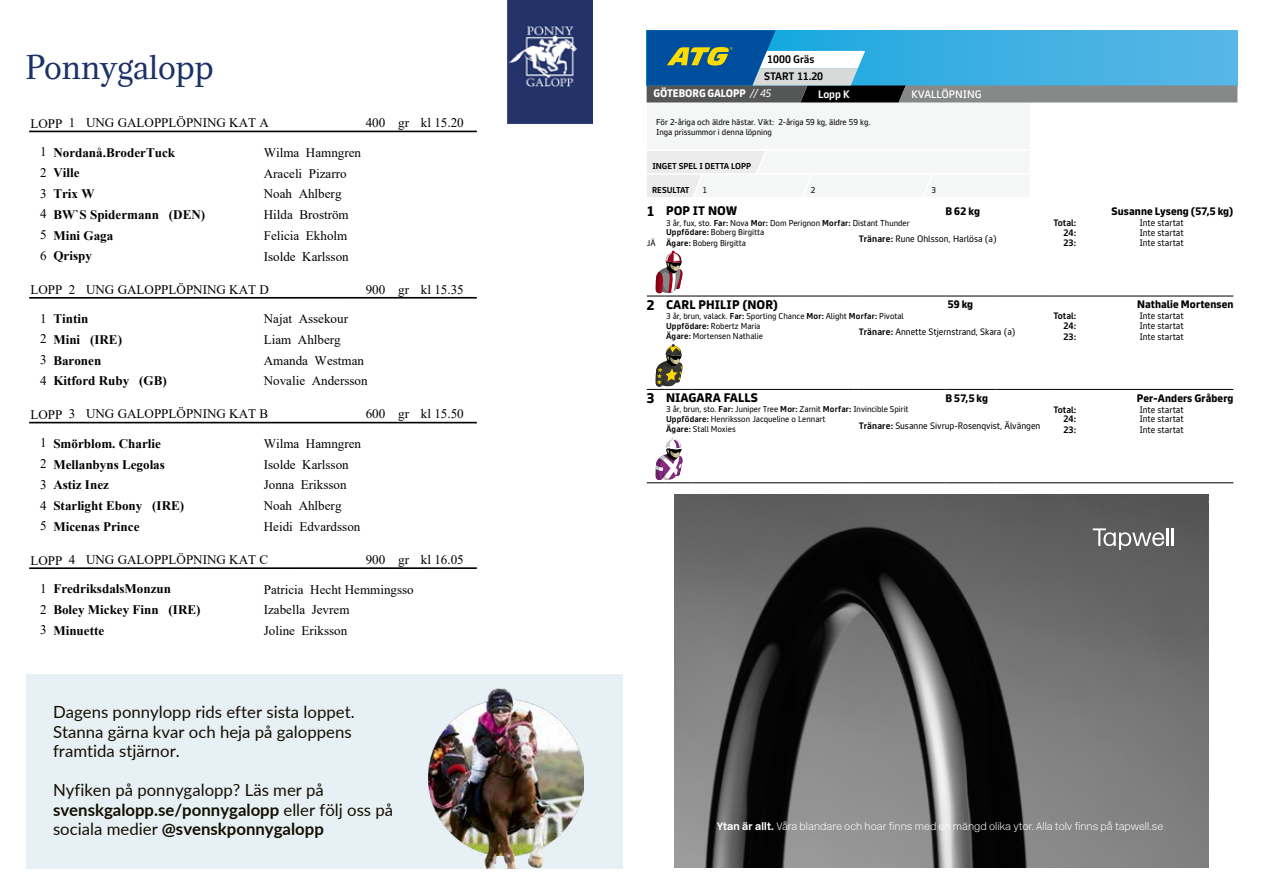
<style>
.page{position:relative;width:1263px;height:893px;background:#fff}
.page>*{position:absolute;margin:0;border:0;box-sizing:border-box;transform-origin:0 0}
.t1{font:30px "Adamina";color:#1b3167}
.t2{font:16.8px/19.5px "Lato";color:#141000}
.t3{font:13.05px/20.7px "Times New Roman";color:#000;text-align:justify}
.t4{font:700 13.05px/20.7px "Times New Roman";color:#000}
.t5{font:800 12px "ATG Text";letter-spacing:.01em;color:#000}
.t6{font:10.65px "New Rail Alphabet White";color:#fff}
.t7{font:800 10.5px "ATG Text";letter-spacing:.01em;color:#000}
.t8{font:800 10.5px "ATG Text";color:#fff;scale:.96 1}
.t9{font:700 10.5px/17.1px "ATG Text";color:#000}
.t10{font:500 10.5px "ATG Text";color:#fff}
.t11{font:700 10.5px "ATG Text";color:#fff}
.t12{font:9px "ATG Text";color:#000}
.t13{font:700 9px "ATG Text";color:#000}
.t14{font:8.25px/9.9px "ATG Text";color:#000}
.t15{font:700 8.25px "ATG Text";color:#000}
.s1{font-weight:700}
.s2{font-weight:400;font-style:italic}
.s3{font-size:13.5px}
.s4{font-family:"New Rail Alphabet";font-weight:700}
</style>
<div class="page">
<hr style="left:696px;top:296px;width:158px;height:1px;background:#000">
<hr style="left:858px;top:296px;width:87px;height:1px;background:#000">
<hr style="left:945px;top:296px;width:51px;height:1px;background:#000">
<hr style="left:996px;top:296px;width:53px;height:1px;background:#000">
<hr style="left:1049px;top:296px;width:184px;height:1px;background:#000">
<svg style="left:647px;top:250px;width:49px;height:47px"></svg>
<hr style="left:696px;top:389px;width:158px;height:1px;background:#000">
<hr style="left:858px;top:389px;width:87px;height:1px;background:#000">
<hr style="left:945px;top:389px;width:51px;height:1px;background:#000">
<hr style="left:996px;top:389px;width:53px;height:1px;background:#000">
<hr style="left:1049px;top:389px;width:184px;height:1px;background:#000">
<svg style="left:647px;top:344px;width:49px;height:46px"></svg>
<hr style="left:696px;top:483px;width:158px;height:1px;background:#000">
<hr style="left:858px;top:483px;width:87px;height:1px;background:#000">
<hr style="left:945px;top:483px;width:51px;height:1px;background:#000">
<hr style="left:996px;top:483px;width:53px;height:1px;background:#000">
<hr style="left:1049px;top:483px;width:184px;height:1px;background:#000">
<svg style="left:647px;top:437px;width:49px;height:47px"></svg>
<div style="left:647px;top:104px;width:382px;height:45px;background:#f5f6f6"></div>
<svg style="left:647px;top:151px;width:118px;height:46px"></svg>
<svg style="left:647px;top:30px;width:590px;height:73px;background:#5096b9"></svg>
<img style="left:674px;top:494px;width:535px;height:373px">
<hr style="left:1166px;top:528px;width:3px;height:18px;background:#fff">
<svg style="left:1171px;top:528px;width:2px;height:18px"></svg>
<svg style="left:1093px;top:528px;width:71px;height:22px;background:#858585"></svg>
<div style="left:26px;top:674px;width:596px;height:194px;background:#e7f0f5"></div>
<img style="left:428px;top:708px;width:42px;height:140px">
<img style="left:470px;top:688px;width:114px;height:180px">
<svg style="left:29px;top:130px;width:448px;height:294px"></svg>
<hr style="left:29px;top:131px;width:448px;height:1px;background:#000">
<hr style="left:29px;top:297px;width:448px;height:2px;background:#000">
<hr style="left:29px;top:422px;width:448px;height:1px;background:#000">
<hr style="left:29px;top:567px;width:448px;height:2px;background:#000">
<img style="left:507px;top:0;width:85px;height:124px">
<h1 class="t1" style="left:26px;top:47px;width:190px">Ponnygalopp</h1>
<p class="t3" style="left:30px;top:113px;width:33px">LOPP</p>
<p class="t3" style="left:69px;top:112px;width:8px">1</p>
<p class="t3" style="left:86px;top:112px;width:184px">UNG GALOPPLÖPNING KAT A</p>
<p class="t3" style="left:366px;top:112px;width:21px">400</p>
<p class="t3" style="left:40px;top:141px;width:8px">1<br>2<br>3<br>4<br>5<br>6</p>
<p class="t4" style="left:53px;top:142px;width:153px">Nordanå.BroderTuck<br>Ville<br>Trix W<br>BW`S Spidermann (DEN)<br>Mini Gaga<br>Qrispy</p>
<p class="t3" style="left:264px;top:142px;width:99px;text-align:left">Wilma Hamngren<br>Araceli Pizarro<br>Noah Ahlberg<br>Hilda Broström<br>Felicia Ekholm<br>Isolde Karlsson</p>
<p class="t3" style="left:69px;top:279px;width:8px">2</p>
<p class="t3" style="left:30px;top:279px;width:33px">LOPP</p>
<p class="t3" style="left:86px;top:278px;width:184px">UNG GALOPPLÖPNING KAT D</p>
<p class="t3" style="left:366px;top:279px;width:21px">900</p>
<p class="t3" style="left:40px;top:307px;width:8px">1<br>2<br>3<br>4</p>
<p class="t4" style="left:53px;top:308px;width:115px">Tintin<br>Mini (IRE)<br>Baronen<br>Kitford Ruby (GB)</p>
<p class="t3" style="left:264px;top:308px;width:105px;text-align:left">Najat Assekour<br>Liam Ahlberg<br>Amanda Westman<br>Novalie Andersson</p>
<p class="t3" style="left:69px;top:403px;width:8px">3</p>
<p class="t3" style="left:30px;top:404px;width:33px">LOPP</p>
<p class="t3" style="left:86px;top:403px;width:184px">UNG GALOPPLÖPNING KAT B</p>
<p class="t3" style="left:366px;top:403px;width:21px">600</p>
<p class="t3" style="left:40px;top:432px;width:8px">1<br>2<br>3<br>4<br>5</p>
<p class="t4" style="left:53px;top:433px;width:132px">Smörblom. Charlie<br>Mellanbyns Legolas<br>Astiz Inez<br>Starlight Ebony (IRE)<br>Micenas Prince</p>
<p class="t3" style="left:264px;top:433px;width:99px;text-align:left">Wilma Hamngren<br>Isolde Karlsson<br>Jonna Eriksson<br>Noah Ahlberg<br>Heidi Edvardsson</p>
<p class="t3" style="left:69px;top:549px;width:8px">4</p>
<p class="t3" style="left:30px;top:549px;width:33px">LOPP</p>
<p class="t3" style="left:86px;top:549px;width:184px">UNG GALOPPLÖPNING KAT C</p>
<p class="t3" style="left:366px;top:549px;width:21px">900</p>
<p class="t3" style="left:398px;top:112px;width:12px">gr</p>
<p class="t3" style="left:421px;top:112px;width:44px">kl 15.20</p>
<p class="t3" style="left:398px;top:279px;width:12px">gr</p>
<p class="t3" style="left:421px;top:278px;width:44px">kl 15.35</p>
<p class="t3" style="left:398px;top:403px;width:12px">gr</p>
<p class="t3" style="left:421px;top:403px;width:44px">kl 15.50</p>
<p class="t3" style="left:398px;top:549px;width:12px">gr</p>
<p class="t3" style="left:421px;top:549px;width:44px">kl 16.05</p>
<p class="t3" style="left:40px;top:578px;width:8px">1<br>2<br>3</p>
<p class="t4" style="left:53px;top:578px;width:149px">FredriksdalsMonzun<br>Boley Mickey Finn (IRE)<br>Minuette</p>
<p class="t3" style="left:264px;top:578px;width:152px;text-align:left">Patricia Hecht Hemmingsso<br>Izabella Jevrem<br>Joline Eriksson</p>
<p class="t2" style="left:53px;top:702px;width:303px">Dagens ponnylopp rids efter sista loppet.<br>Stanna gärna kvar och heja på galoppens framtida stjärnor.</p>
<p class="t2" style="left:53px;top:779px;width:342px">Nyfiken på ponnygalopp? Läs mer på <span class="s1">svenskgalopp.se/ponnygalopp</span> eller följ oss på sociala medier <span class="s1">@svenskponnygalopp</span></p>
<p class="t9" style="left:764px;top:51px;width:60px">1000 Gräs<br>START 11.20</p>
<p class="t11" style="left:818px;top:88px;width:33px">Lopp K</p>
<p class="t10" style="left:911px;top:88px;width:72px">KVALLÖPNING</p>
<p class="t8" style="left:653px;top:87px;width:124px">GÖTEBORG GALOPP <span class="s2">// 45</span></p>
<p class="t14" style="left:656px;top:117px;width:216px">För 2-åriga och äldre hästar. Vikt: 2-åriga 59 kg, äldre 59 kg.<br>Inga prissummor i denna löpning</p>
<p class="t15" style="left:652px;top:161px;width:100px">INGET SPEL I DETTA LOPP</p>
<p class="t15" style="left:652px;top:185px;width:39px">RESULTAT</p>
<p class="t14" style="left:703px;top:185px;width:6px">1</p>
<p class="t14" style="left:811px;top:185px;width:6px">2</p>
<p class="t14" style="left:931px;top:185px;width:6px">3</p>
<p class="t5" style="left:647px;top:204px;width:92px"><span class="s3">1</span> POP IT NOW</p>
<p class="t7" style="left:945px;top:205px;width:36px">B 62 kg</p>
<p class="t7" style="left:1111px;top:205px;width:123px">Susanne Lyseng (57,5 kg)</p>
<p class="t14" style="left:666px;top:218px;width:245px">3 år, fux, sto. <span class="s1">Far:</span> Nova <span class="s1">Mor:</span> Dom Perignon <span class="s1">Morfar:</span> Distant Thunder</p>
<p class="t13" style="left:1053px;top:217px;width:24px">Total:</p>
<p class="t12" style="left:1139px;top:217px;width:46px">Inte startat</p>
<p class="t13" style="left:1063px;top:227px;width:14px">24:</p>
<p class="t12" style="left:1139px;top:227px;width:46px">Inte startat</p>
<p class="t13" style="left:1063px;top:238px;width:14px">23:</p>
<p class="t12" style="left:1139px;top:238px;width:46px">Inte startat</p>
<p class="t14" style="left:666px;top:228px;width:100px"><span class="s1">Uppfödare:</span> Boberg Birgitta</p>
<p class="t12" style="left:859px;top:233px;width:139px"><span class="s1">Tränare:</span> Rune Ohlsson, Harlösa (a)</p>
<p class="t14" style="left:647px;top:238px;width:10px">JÄ</p>
<p class="t14" style="left:666px;top:238px;width:82px"><span class="s1">Ägare:</span> Boberg Birgitta</p>
<p class="t5" style="left:647px;top:297px;width:133px"><span class="s3">2</span> CARL PHILIP (NOR)</p>
<p class="t7" style="left:948px;top:298px;width:27px">59 kg</p>
<p class="t7" style="left:1137px;top:298px;width:98px">Nathalie Mortensen</p>
<p class="t14" style="left:666px;top:311px;width:239px">3 år, brun, valack. <span class="s1">Far:</span> Sporting Chance <span class="s1">Mor:</span> Alight <span class="s1">Morfar:</span> Pivotal</p>
<p class="t13" style="left:1053px;top:310px;width:24px">Total:</p>
<p class="t12" style="left:1139px;top:311px;width:46px">Inte startat</p>
<p class="t13" style="left:1063px;top:320px;width:14px">24:</p>
<p class="t12" style="left:1139px;top:320px;width:46px">Inte startat</p>
<p class="t13" style="left:1063px;top:331px;width:14px">23:</p>
<p class="t12" style="left:1139px;top:331px;width:46px">Inte startat</p>
<p class="t14" style="left:666px;top:321px;width:96px"><span class="s1">Uppfödare:</span> Robertz Maria</p>
<p class="t12" style="left:859px;top:327px;width:158px"><span class="s1">Tränare:</span> Annette Stjernstrand, Skara (a)</p>
<p class="t14" style="left:666px;top:331px;width:98px"><span class="s1">Ägare:</span> Mortensen Nathalie</p>
<p class="t5" style="left:647px;top:390px;width:113px"><span class="s3">3</span> NIAGARA FALLS</p>
<p class="t7" style="left:945px;top:392px;width:44px">B 57,5 kg</p>
<p class="t7" style="left:1137px;top:392px;width:98px">Per-Anders Gråberg</p>
<p class="t14" style="left:666px;top:405px;width:244px">3 år, brun, sto. <span class="s1">Far:</span> Juniper Tree <span class="s1">Mor:</span> Zarnit <span class="s1">Morfar:</span> Invincible Spirit</p>
<p class="t13" style="left:1053px;top:404px;width:24px">Total:</p>
<p class="t12" style="left:1139px;top:404px;width:46px">Inte startat</p>
<p class="t13" style="left:1063px;top:414px;width:14px">24:</p>
<p class="t12" style="left:1139px;top:414px;width:46px">Inte startat</p>
<p class="t13" style="left:1063px;top:424px;width:14px">23:</p>
<p class="t12" style="left:1139px;top:424px;width:46px">Inte startat</p>
<p class="t14" style="left:666px;top:414px;width:161px"><span class="s1">Uppfödare:</span> Henriksson Jacqueline o Lennart</p>
<p class="t12" style="left:859px;top:420px;width:183px"><span class="s1">Tränare:</span> Susanne Sivrup-Rosenqvist, Älvängen</p>
<p class="t14" style="left:666px;top:425px;width:71px"><span class="s1">Ägare:</span> Stall Moxies</p>
<p class="t6" style="left:717px;top:820px;width:448px"><span class="s4">Ytan är allt.</span> Våra blandare och hoar finns med en mängd olika ytor. Alla tolv finns på tapwell.se</p>
</div>
